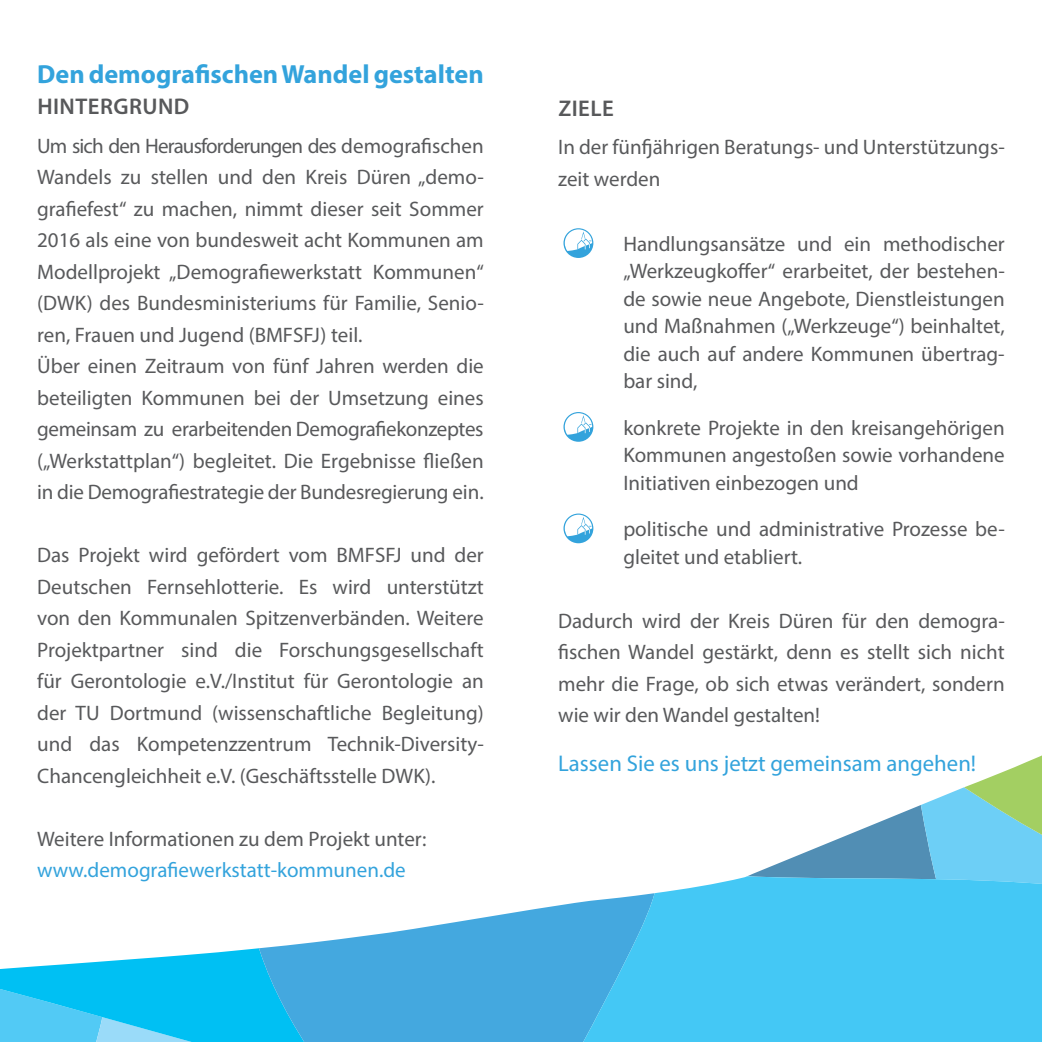
<style>
.page{position:relative;width:1042px;height:1042px;background:#fff}
.page>*{position:absolute;margin:0;border:0;box-sizing:border-box;transform-origin:0 0}
.t1{font:700 26.25px "Myriad Pro";color:#33a3dc}
.t2{font:22.75px "Myriad Pro";color:#33a3dc}
.t3{font:600 22.75px "Myriad Pro";letter-spacing:.02em;color:#58595b}
.t4{font:21px/31.5px "Myriad Pro";color:#58595b;text-align:justify}
.t5{font:21px "Myriad Pro";color:#33a3dc}
</style>
<div class="page">
<svg style="left:748px;top:755px;width:294px;height:121px"></svg>
<svg style="left:0;top:948px;width:259px;height:94px;background:#33caf5"></svg>
<svg style="left:259px;top:903px;width:316px;height:139px;fill:#44a8df"></svg>
<svg style="left:575px;top:876px;width:467px;height:166px;background:#4ac7f3"></svg>
<svg style="left:563px;top:228px;width:30px;height:30px"></svg>
<svg style="left:563px;top:412px;width:30px;height:30px"></svg>
<svg style="left:563px;top:513px;width:30px;height:30px"></svg>
<p class="t1" style="left:37px;top:57px;width:448px">Den demografischen Wandel gestalten</p>
<p class="t3" style="left:37px;top:92px;width:153px">HINTERGRUND</p>
<p class="t4" style="left:37px;top:130px;width:448px;text-align:left">Um sich den Herausforderungen des demografischen Wandels zu stellen und den Kreis Düren „demo&shy;grafiefest“ zu machen, nimmt dieser seit Sommer 2016 als eine von bundesweit acht Kommunen am Modellprojekt „Demografiewerkstatt Kommunen“ (DWK) des Bundesministeriums für Familie, Senio&shy;ren, Frauen und Jugend (BMFSFJ) teil.<br>Über einen Zeitraum von fünf Jahren werden die beteiligten Kommunen bei der Umsetzung eines gemeinsam zu erarbeitenden Demografiekonzeptes („Werkstattplan“) begleitet. Die Ergebnisse fließen in die Demografiestrategie der Bundesregierung ein.</p>
<p class="t4" style="left:37px;top:539px;width:448px">Das Projekt wird gefördert vom BMFSFJ und der Deutschen Fernsehlotterie. Es wird unterstützt von den Kommunalen Spitzenverbänden. Weitere Projektpartner sind die Forschungsgesellschaft für Gerontologie e.V./Institut für Gerontologie an der TU Dortmund (wissenschaftliche Begleitung) und das Kompetenzzentrum Technik-Diversity-Chancengleichheit e.V. (Geschäftsstelle DWK).</p>
<p class="t4" style="left:37px;top:823px;width:391px">Weitere Informationen zu dem Projekt unter:</p>
<p class="t5" style="left:37px;top:857px;width:370px">www.demografiewerkstatt-kommunen.de</p>
<p class="t3" style="left:558px;top:93px;width:57px">ZIELE</p>
<p class="t4" style="left:558px;top:131px;width:448px">In der fünfjährigen Beratungs- und Unterstützungs&shy;zeit werden</p>
<p class="t4" style="left:623px;top:230px;width:383px;line-height:27.5px">Handlungsansätze und ein methodischer „Werkzeugkoffer“ erarbeitet, der bestehen&shy;de sowie neue Angebote, Dienstleistungen und Maßnahmen („Werkzeuge“) beinhaltet, die auch auf andere Kommunen übertrag&shy;bar sind,</p>
<p class="t4" style="left:623px;top:413px;width:383px;line-height:27.5px">konkrete Projekte in den kreisangehörigen Kommunen angestoßen sowie vorhandene Initiativen einbezogen und</p>
<p class="t4" style="left:623px;top:515px;width:383px;line-height:27.5px">politische und administrative Prozesse be&shy;gleitet und etabliert.</p>
<p class="t4" style="left:558px;top:604px;width:448px">Dadurch wird der Kreis Düren für den demogra&shy;fischen Wandel gestärkt, denn es stellt sich nicht mehr die Frage, ob sich etwas verändert, sondern wie wir den Wandel gestalten!</p>
<p class="t2" style="left:558px;top:749px;width:419px">Lassen Sie es uns jetzt gemeinsam angehen!</p>
</div>
